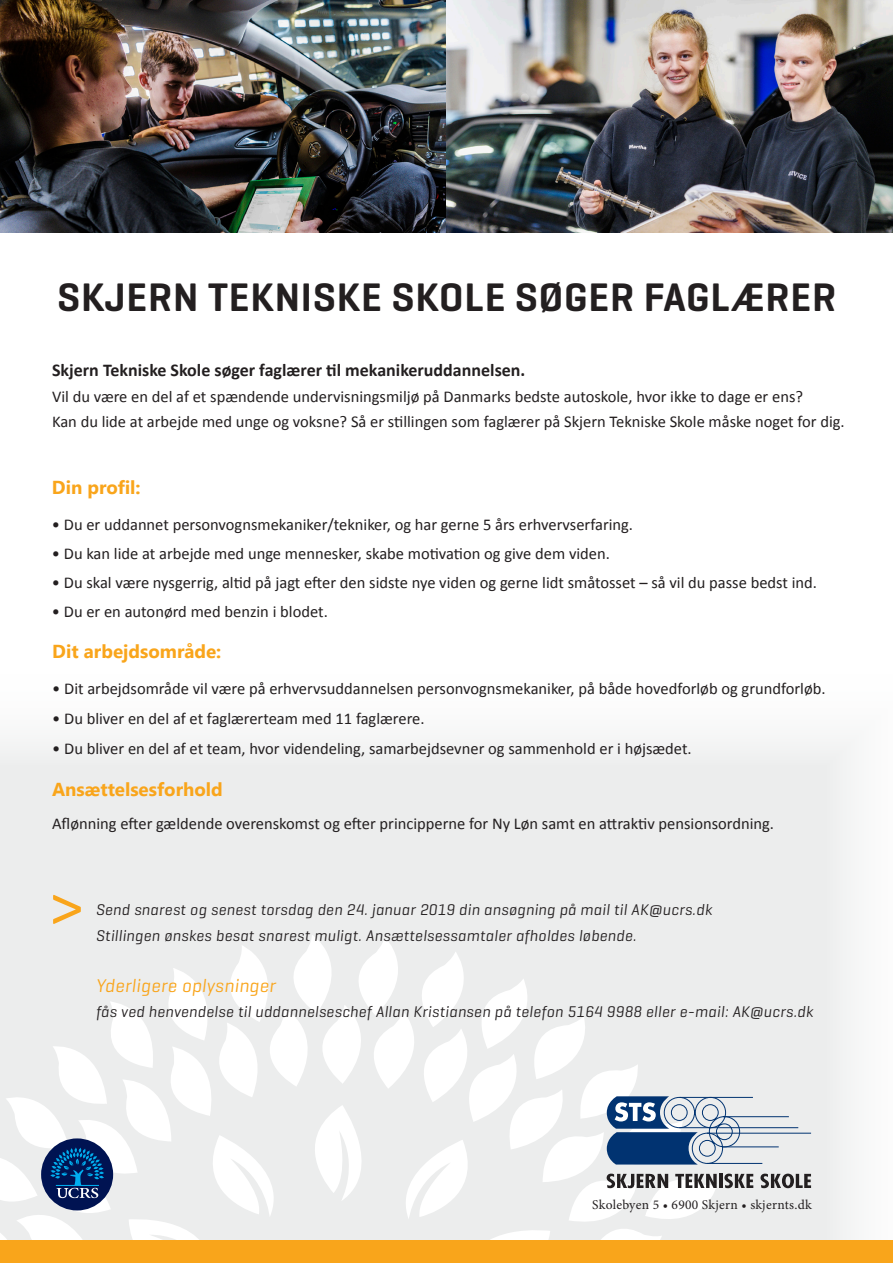
<style>
.page{position:relative;width:893px;height:1263px;background:#fff}
.page>*{position:absolute;margin:0;border:0;box-sizing:border-box;transform-origin:0 0}
.t1{font:italic 72.75px "Geogrotesque";color:#f9a51b}
.t2{font:600 40.5px "Geogrotesque";letter-spacing:.02em;color:#231f20}
.t3{font:700 18.75px "Segoe UI";color:#f9a51b}
.t4{font:italic 18.75px "Geogrotesque";letter-spacing:.02em;color:#f9a51b}
.t5{font:700 18px "Calibri";color:#231f20}
.t6{font:16.5px "Calibri";color:#231f20}
.t7{font:italic 15.75px "Geogrotesque";letter-spacing:.02em;color:#231f20}
.t8{font:13.5px "Minion Pro";letter-spacing:.02em;color:#231f20}
</style>
<div class="page">
<div style="left:0;top:667px;width:893px;height:596px;background:linear-gradient(to right,#f0f1f1,#f1f2f2)"></div>
<img style="left:0;top:0;width:893px;height:233px">
<div style="left:0;top:1241px;width:893px;height:22px;background:#f9a51b"></div>
<hr style="left:679px;top:1127px;width:119px;height:1px;background:#013371">
<hr style="left:707px;top:1133px;width:104px;height:1px;background:#013371">
<hr style="left:707px;top:1163px;width:55px;height:1px;background:#013371">
<hr style="left:723px;top:1116px;width:66px;height:1px;background:#013371">
<hr style="left:723px;top:1146px;width:56px;height:1px;background:#013371">
<svg style="left:0;top:935px;width:753px;height:306px"></svg>
<svg style="left:760px;top:1173px;width:51px;height:15px"></svg>
<p class="t2" style="left:57px;top:272px;width:781px">SKJERN TEKNISKE SKOLE SØGER FAGLÆRER</p>
<p class="t5" style="left:52px;top:359px;width:475px">Skjern Tekniske Skole søger faglærer til mekanikeruddannelsen.</p>
<p class="t6" style="left:52px;top:386px;width:752px">Vil du være en del af et spændende undervisningsmiljø på Danmarks bedste autoskole, hvor ikke to dage er ens?</p>
<p class="t6" style="left:52px;top:411px;width:794px">Kan du lide at arbejde med unge og voksne? Så er stillingen som faglærer på Skjern Tekniske Skole måske noget for dig.</p>
<p class="t3" style="left:52px;top:474px;width:90px">Din profil:</p>
<p class="t6" style="left:52px;top:514px;width:583px">• Du er uddannet personvognsmekaniker/tekniker, og har gerne 5 års erhvervserfaring.</p>
<p class="t6" style="left:52px;top:543px;width:559px">• Du kan lide at arbejde med unge mennesker, skabe motivation og give dem viden.</p>
<p class="t6" style="left:52px;top:572px;width:767px">• Du skal være nysgerrig, altid på jagt efter den sidste nye viden og gerne lidt småtosset – så vil du passe bedst ind.</p>
<p class="t6" style="left:52px;top:601px;width:277px">• Du er en autonørd med benzin i blodet.</p>
<p class="t3" style="left:52px;top:638px;width:171px">Dit arbejdsområde:</p>
<p class="t6" style="left:52px;top:678px;width:775px">• Dit arbejdsområde vil være på erhvervsuddannelsen personvognsmekaniker, på både hovedforløb og grundforløb.</p>
<p class="t6" style="left:52px;top:708px;width:374px">• Du bliver en del af et faglærerteam med 11 faglærere.</p>
<p class="t6" style="left:52px;top:738px;width:641px">• Du bliver en del af et team, hvor videndeling, samarbejdsevner og sammenhold er i højsædet.</p>
<p class="t3" style="left:52px;top:775px;width:172px">Ansættelsesforhold</p>
<p class="t6" style="left:52px;top:813px;width:723px">Aflønning efter gældende overenskomst og efter principperne for Ny Løn samt en attraktiv pensionsordning.</p>
<p class="t1" style="left:46px;top:864px;width:41px">&gt;</p>
<p class="t7" style="left:96px;top:900px;width:618px">Send snarest og senest torsdag den 24. januar 2019 din ansøgning på mail til AK@ucrs.dk</p>
<p class="t7" style="left:96px;top:925px;width:542px">Stillingen ønskes besat snarest muligt. Ansættelsessamtaler afholdes løbende.</p>
<p class="t4" style="left:96px;top:973px;width:181px">Yderligere oplysninger</p>
<p class="t7" style="left:96px;top:1002px;width:719px">fås ved henvendelse til uddannelseschef Allan Kristiansen på telefon 5164 9988 eller e-mail: AK@ucrs.dk</p>
<p class="t8" style="left:592px;top:1196px;width:221px">Skolebyen 5 • 6900 Skjern • skjernts.dk</p>
</div>
